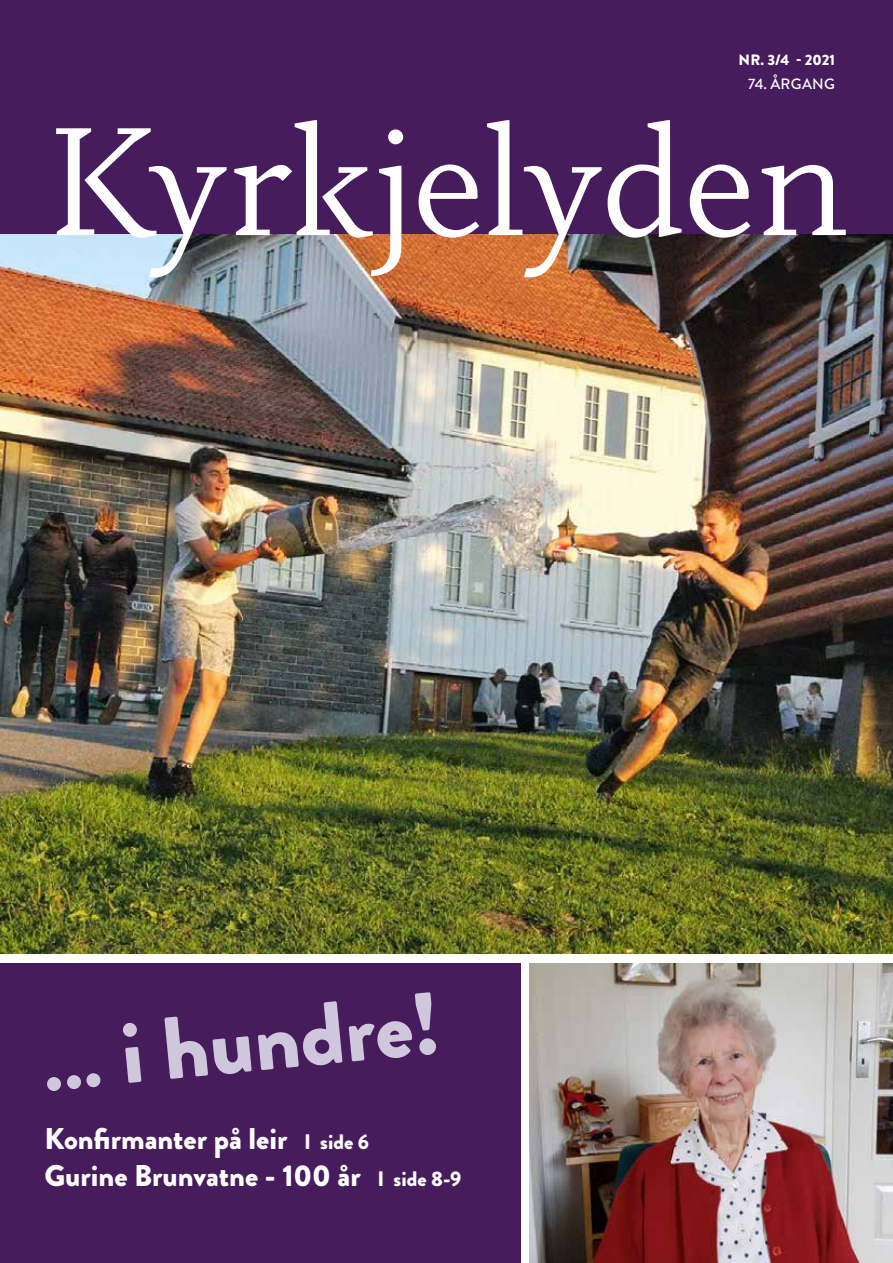
<style>
.page{position:relative;width:893px;height:1263px;background:#fff}
.page>*{position:absolute;margin:0;border:0;box-sizing:border-box;transform-origin:0 0}
.t1{font:160.05px "Eplica";color:#fff}
.t2{font:900 87.9px "Brandon Grotesque";color:#cfc7dc}
.t3{font:900 30px/37.5px "Brandon Grotesque";color:#fff}
.t4{font:900 15px "Brandon Grotesque";color:#fff}
.t5{font:500 15px "Brandon Grotesque";letter-spacing:.02em;color:#fff}
.s1{font-size:21px}
</style>
<div class="page">
<div style="left:0;top:0;width:893px;height:235px;background:#461c5c"></div>
<img style="left:0;top:235px;width:893px;height:719px">
<img style="left:529px;top:963px;width:364px;height:300px">
<div style="left:0;top:963px;width:521px;height:300px;background:#461c5c"></div>
<p class="t4" style="left:738px;top:49px;width:98px">NR. 3/4 - 2021</p>
<p class="t5" style="left:748px;top:73px;width:88px">74. ÅRGANG</p>
<h1 class="t1" style="left:47px;top:92px;width:801px">Kyrkjelyden</h1>
<h2 class="t2" style="left:36px;top:997px;width:401px;rotate:-5deg">… i hundre!</h2>
<p class="t3" style="left:45px;top:1120px;width:418px">Konfirmanter på leir <span class="s1">I side 6<br></span>Gurine Brunvatne - 100 år <span class="s1">I side 8-9</span></p>
</div>
